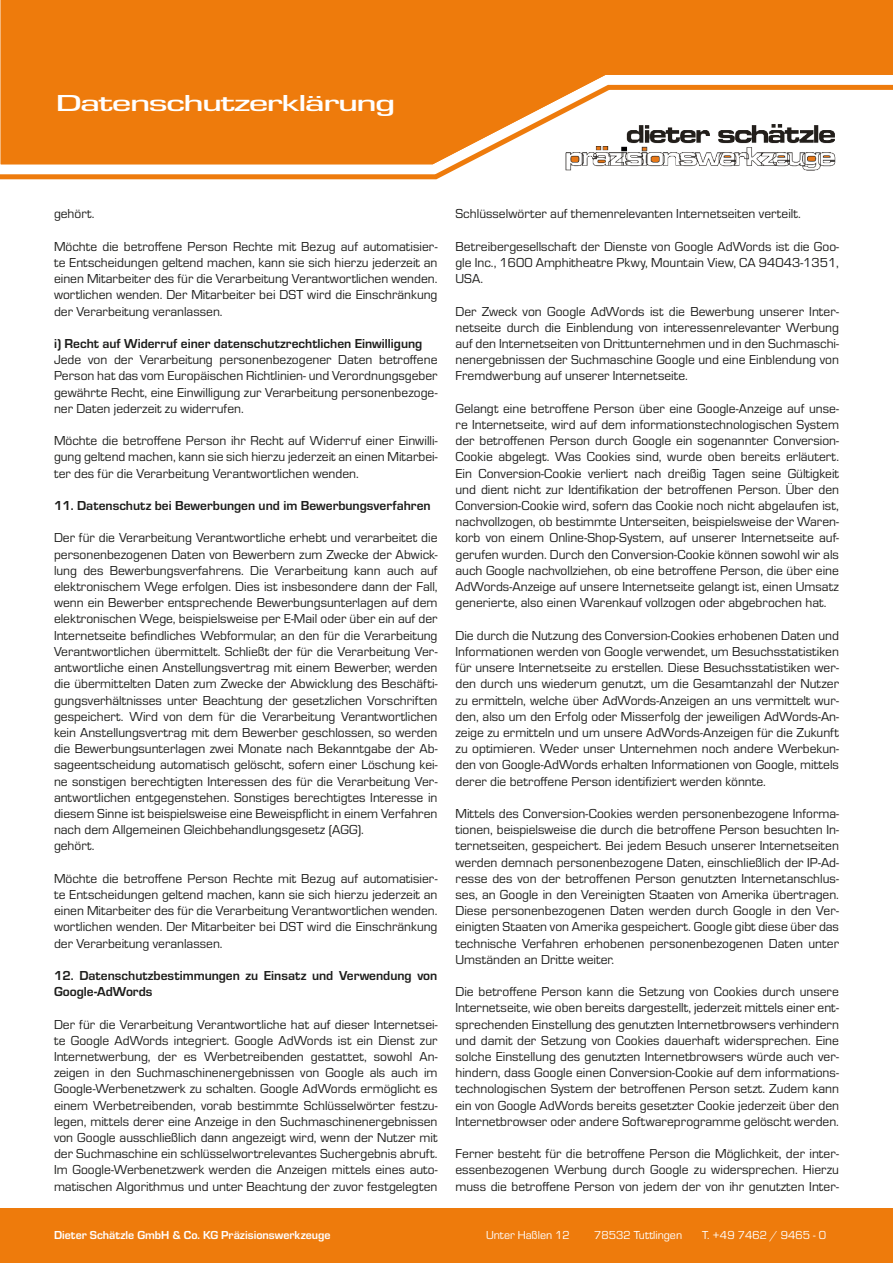
<style>
.page{position:relative;width:893px;height:1263px;background:#fff}
.page>*{position:absolute;margin:0;border:0;box-sizing:border-box;transform-origin:0 0}
.t1{font:500 24px "Eurostile";letter-spacing:-.04em;color:#fff;scale:1.62 1}
.t2{font:13.5px/16.2px "Eurostile";color:#1d1d1b;text-align:justify}
.t3{font:700 13.5px/16.2px "Eurostile";color:#1d1d1b}
.t4{font:12px "Eurostile";color:#fff}
.t5{font:700 12px "Eurostile";color:#fff}
</style>
<div class="page">
<div style="left:0;top:1209px;width:893px;height:54px;background:#ee7b0c"></div>
<svg style="left:0;top:172px;width:451px;height:8px"></svg>
<svg style="left:0;top:0;width:893px;height:172px"></svg>
<img style="left:557px;top:119px;width:282px;height:53px">
<p class="t1" style="left:56px;top:87px;width:211px">Datenschutzerklärung</p>
<p class="t2" style="left:54px;top:205px;width:42px">gehört.</p>
<p class="t2" style="left:54px;top:238px;width:385px">Möchte die betroffene Person Rechte mit Bezug auf automatisier&shy;te Entscheidungen geltend machen, kann sie sich hierzu jederzeit an einen Mitarbeiter des für die Verarbeitung Verantwortlichen wenden. wortlichen wenden. Der Mitarbeiter bei DST wird die Einschränkung der Verarbeitung veranlassen.</p>
<p class="t3" style="left:54px;top:335px;width:370px">i) Recht auf Widerruf einer datenschutzrechtlichen Einwilligung</p>
<p class="t2" style="left:54px;top:351px;width:385px">Jede von der Verarbeitung personenbezogener Daten betroffene Person hat das vom Europäischen Richtlinien- und Verordnungsgeber gewährte Recht, eine Einwilligung zur Verarbeitung personenbezoge&shy;ner Daten jederzeit zu widerrufen.</p>
<p class="t2" style="left:54px;top:432px;width:385px">Möchte die betroffene Person ihr Recht auf Widerruf einer Einwilli&shy;gung geltend machen, kann sie sich hierzu jederzeit an einen Mitarbei&shy;ter des für die Verarbeitung Verantwortlichen wenden.</p>
<p class="t3" style="left:54px;top:497px;width:378px">11. Datenschutz bei Bewerbungen und im Bewerbungsverfahren</p>
<p class="t2" style="left:54px;top:529px;width:385px">Der für die Verarbeitung Verantwortliche erhebt und verarbeitet die personenbezogenen Daten von Bewerbern zum Zwecke der Abwick&shy;lung des Bewerbungsverfahrens. Die Verarbeitung kann auch auf elektronischem Wege erfolgen. Dies ist insbesondere dann der Fall, wenn ein Bewerber entsprechende Bewerbungsunterlagen auf dem elektronischen Wege, beispielsweise per E-Mail oder über ein auf der Internetseite befindliches Webformular, an den für die Verarbeitung Verantwortlichen übermittelt. Schließt der für die Verarbeitung Ver&shy;antwortliche einen Anstellungsvertrag mit einem Bewerber, werden die übermittelten Daten zum Zwecke der Abwicklung des Beschäfti&shy;gungsverhältnisses unter Beachtung der gesetzlichen Vorschriften gespeichert. Wird von dem für die Verarbeitung Verantwortlichen kein Anstellungsvertrag mit dem Bewerber geschlossen, so werden die Bewerbungsunterlagen zwei Monate nach Bekanntgabe der Ab&shy;sageentscheidung automatisch gelöscht, sofern einer Löschung kei&shy;ne sonstigen berechtigten Interessen des für die Verarbeitung Ver&shy;antwortlichen entgegenstehen. Sonstiges berechtigtes Interesse in diesem Sinne ist beispielsweise eine Beweispflicht in einem Verfahren nach dem Allgemeinen Gleichbehandlungsgesetz (AGG).</p>
<p class="t2" style="left:54px;top:837px;width:42px">gehört.</p>
<p class="t2" style="left:54px;top:869px;width:385px">Möchte die betroffene Person Rechte mit Bezug auf automatisier&shy;te Entscheidungen geltend machen, kann sie sich hierzu jederzeit an einen Mitarbeiter des für die Verarbeitung Verantwortlichen wenden. wortlichen wenden. Der Mitarbeiter bei DST wird die Einschränkung der Verarbeitung veranlassen.</p>
<p class="t3" style="left:54px;top:966px;width:385px">12. Datenschutzbestimmungen zu Einsatz und Verwendung von<br>Google-AdWords</p>
<p class="t2" style="left:54px;top:1015px;width:385px">Der für die Verarbeitung Verantwortliche hat auf dieser Internetsei&shy;te Google AdWords integriert. Google AdWords ist ein Dienst zur Internetwerbung, der es Werbetreibenden gestattet, sowohl An&shy;zeigen in den Suchmaschinenergebnissen von Google als auch im Google-Werbenetzwerk zu schalten. Google AdWords ermöglicht es einem Werbetreibenden, vorab bestimmte Schlüsselwörter festzu&shy;legen, mittels derer eine Anzeige in den Suchmaschinenergebnissen von Google ausschließlich dann angezeigt wird, wenn der Nutzer mit der Suchmaschine ein schlüsselwortrelevantes Suchergebnis abruft.<br>Im Google-Werbenetzwerk werden die Anzeigen mittels eines auto&shy;matischen Algorithmus und unter Beachtung der zuvor festgelegten</p>
<p class="t2" style="left:455px;top:205px;width:347px">Schlüsselwörter auf themenrelevanten Internetseiten verteilt.</p>
<p class="t2" style="left:455px;top:238px;width:385px">Betreibergesellschaft der Dienste von Google AdWords ist die Goo&shy;gle Inc., 1600 Amphitheatre Pkwy, Mountain View, CA 94043-1351, USA.</p>
<p class="t2" style="left:455px;top:302px;width:385px">Der Zweck von Google AdWords ist die Bewerbung unserer Inter&shy;netseite durch die Einblendung von interessenrelevanter Werbung auf den Internetseiten von Drittunternehmen und in den Suchmaschi&shy;nenergebnissen der Suchmaschine Google und eine Einblendung von Fremdwerbung auf unserer Internetseite.</p>
<p class="t2" style="left:455px;top:400px;width:385px">Gelangt eine betroffene Person über eine Google-Anzeige auf unse&shy;re Internetseite, wird auf dem informationstechnologischen System der betroffenen Person durch Google ein sogenannter Conversion-Cookie abgelegt. Was Cookies sind, wurde oben bereits erläutert.<br>Ein Conversion-Cookie verliert nach dreißig Tagen seine Gültigkeit und dient nicht zur Identifikation der betroffenen Person. Über den Conversion-Cookie wird, sofern das Cookie noch nicht abgelaufen ist, nachvollzogen, ob bestimmte Unterseiten, beispielsweise der Waren&shy;korb von einem Online-Shop-System, auf unserer Internetseite auf&shy;gerufen wurden. Durch den Conversion-Cookie können sowohl wir als auch Google nachvollziehen, ob eine betroffene Person, die über eine AdWords-Anzeige auf unsere Internetseite gelangt ist, einen Umsatz generierte, also einen Warenkauf vollzogen oder abgebrochen hat.</p>
<p class="t2" style="left:455px;top:626px;width:385px">Die durch die Nutzung des Conversion-Cookies erhobenen Daten und Informationen werden von Google verwendet, um Besuchsstatistiken für unsere Internetseite zu erstellen. Diese Besuchsstatistiken wer&shy;den durch uns wiederum genutzt, um die Gesamtanzahl der Nutzer zu ermitteln, welche über AdWords-Anzeigen an uns vermittelt wur&shy;den, also um den Erfolg oder Misserfolg der jeweiligen AdWords-An&shy;zeige zu ermitteln und um unsere AdWords-Anzeigen für die Zukunft zu optimieren. Weder unser Unternehmen noch andere Werbekun&shy;den von Google-AdWords erhalten Informationen von Google, mittels derer die betroffene Person identifiziert werden könnte.</p>
<p class="t2" style="left:455px;top:805px;width:385px">Mittels des Conversion-Cookies werden personenbezogene Informa&shy;tionen, beispielsweise die durch die betroffene Person besuchten In&shy;ternetseiten, gespeichert. Bei jedem Besuch unserer Internetseiten werden demnach personenbezogene Daten, einschließlich der IP-Ad&shy;resse des von der betroffenen Person genutzten Internetanschlus&shy;ses, an Google in den Vereinigten Staaten von Amerika übertragen.<br>Diese personenbezogenen Daten werden durch Google in den Ver&shy;einigten Staaten von Amerika gespeichert. Google gibt diese über das technische Verfahren erhobenen personenbezogenen Daten unter Umständen an Dritte weiter.</p>
<p class="t2" style="left:455px;top:983px;width:385px">Die betroffene Person kann die Setzung von Cookies durch unsere Internetseite, wie oben bereits dargestellt, jederzeit mittels einer ent&shy;sprechenden Einstellung des genutzten Internetbrowsers verhindern und damit der Setzung von Cookies dauerhaft widersprechen. Eine solche Einstellung des genutzten Internetbrowsers würde auch ver&shy;hindern, dass Google einen Conversion-Cookie auf dem informations&shy;technologischen System der betroffenen Person setzt. Zudem kann ein von Google AdWords bereits gesetzter Cookie jederzeit über den Internetbrowser oder andere Softwareprogramme gelöscht werden.</p>
<p class="t2" style="left:455px;top:1145px;width:385px">Ferner besteht für die betroffene Person die Möglichkeit, der inter&shy;essenbezogenen Werbung durch Google zu widersprechen. Hierzu muss die betroffene Person von jedem der von ihr genutzten Inter-</p>
<p class="t5" style="left:54px;top:1226px;width:278px">Dieter Schätzle GmbH &amp; Co. KG Präzisionswerkzeuge</p>
<p class="t4" style="left:486px;top:1226px;width:85px">Unter Haßlen 12</p>
<p class="t4" style="left:594px;top:1226px;width:90px">78532 Tuttlingen</p>
<p class="t4" style="left:702px;top:1226px;width:126px">T. +49 7462 / 9465 - 0</p>
</div>
